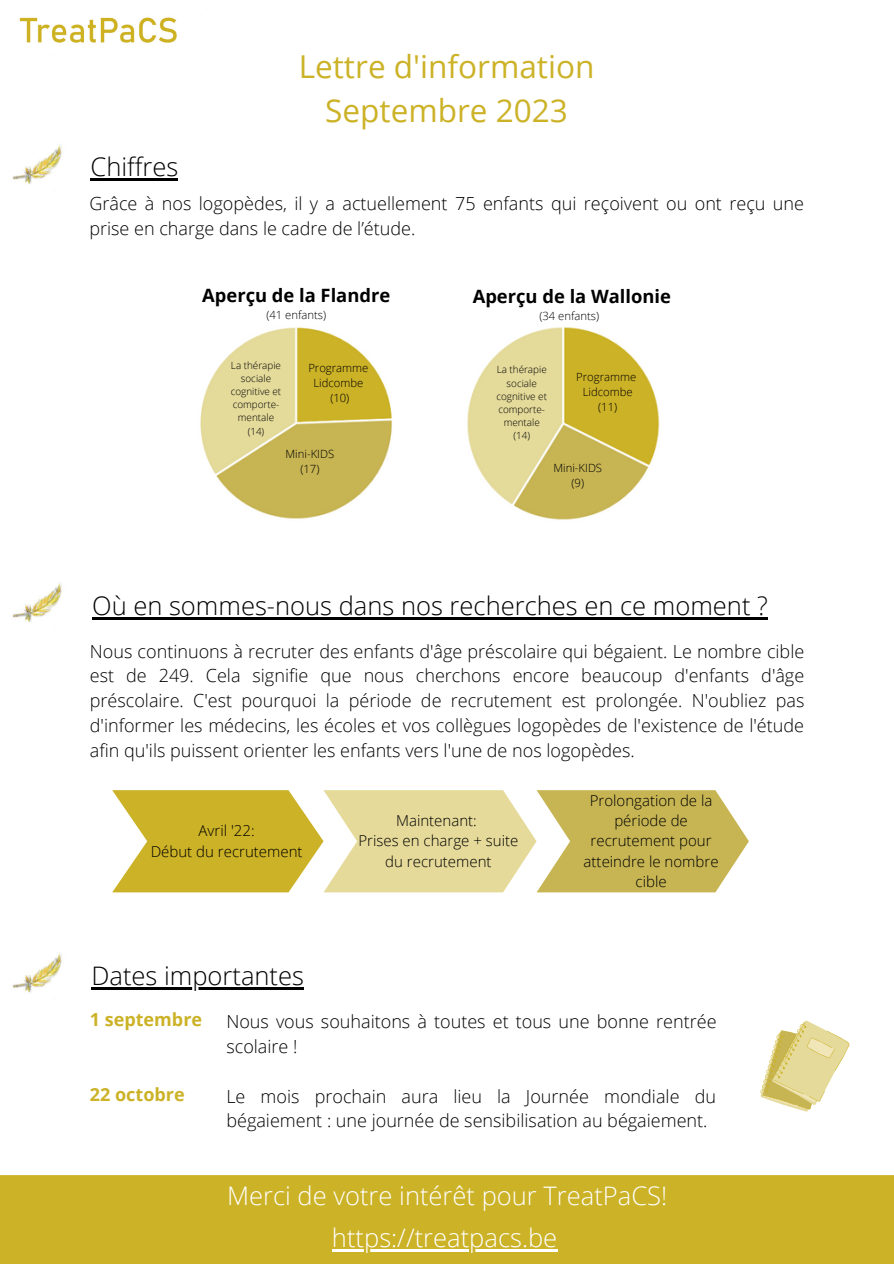
<style>
.page{position:relative;width:894px;height:1264px;background:#fff}
.page>*{position:absolute;margin:0;border:0;box-sizing:border-box;transform-origin:0 0}
.t1{font:31.5px "Open Sans";color:#ccb227}
.t2{font:300 25.5px "Open Sans";color:#000}
.t3{font:300 25.5px "Open Sans";color:#fff}
.t4{font:700 18.3px "Open Sans";color:#000}
.t5{font:300 18px/24.8px "Open Sans";color:#000}
.t6{font:700 18px "Open Sans";color:#ccb227}
.t7{font:300 15px/20.2px "Open Sans";color:#000;text-align:center}
.t8{font:300 11.25px "Open Sans";color:#000}
.t9{font:300 9.9px/13.2px "Open Sans";color:#000;text-align:center}
</style>
<div class="page">
<div style="left:0;top:1175px;width:893px;height:88px;background:#ccb227"></div>
<img style="left:12px;top:145px;width:50px;height:39px">
<img style="left:19px;top:17px;width:158px;height:26px">
<img style="left:12px;top:953px;width:50px;height:40px">
<img style="left:12px;top:583px;width:50px;height:39px">
<svg style="left:760px;top:1020px;width:89px;height:91px"></svg>
<svg style="left:112px;top:790px;width:636px;height:102px"></svg>
<img style="left:200px;top:327px;width:192px;height:192px">
<img style="left:467px;top:327px;width:193px;height:193px">
<hr style="left:91px;top:987px;width:213px;height:2px;background:#000">
<hr style="left:90px;top:179px;width:88px;height:2px;background:#000">
<hr style="left:332px;top:1248px;width:225px;height:3px;background:#fff">
<hr style="left:92px;top:617px;width:675px;height:2px;background:#000">
<p class="t2" style="left:90px;top:149px;width:89px">Chiffres</p>
<p class="t1" style="left:299px;top:44px;width:297px">Lettre d'information</p>
<p class="t1" style="left:325px;top:88px;width:244px">Septembre 2023</p>
<p class="t5" style="left:89px;top:191px;width:716px">Grâce à nos logopèdes, il y a actuellement 75 enfants qui reçoivent ou ont reçu une prise en charge dans le cadre de l’étude.</p>
<p class="t4" style="left:202px;top:283px;width:189px">Aperçu de la Flandre</p>
<p class="t8" style="left:266px;top:307px;width:61px">(41 enfants)</p>
<p class="t4" style="left:472px;top:283px;width:200px">Aperçu de la Wallonie</p>
<p class="t8" style="left:539px;top:307px;width:61px">(34 enfants)</p>
<p class="t9" style="left:231px;top:358px;width:52px">La thérapie sociale cognitive et comporte&shy;mentale</p>
<p class="t9" style="left:247px;top:424px;width:18px">(14)</p>
<p class="t8" style="left:308px;top:360px;width:61px">Programme</p>
<p class="t8" style="left:313px;top:375px;width:51px">Lidcombe</p>
<p class="t8" style="left:330px;top:390px;width:21px">(10)</p>
<p class="t9" style="left:496px;top:363px;width:52px">La thérapie sociale cognitive et comporte&shy;mentale</p>
<p class="t9" style="left:513px;top:429px;width:18px">(14)</p>
<p class="t8" style="left:576px;top:368px;width:61px">Programme</p>
<p class="t8" style="left:582px;top:384px;width:51px">Lidcombe</p>
<p class="t8" style="left:598px;top:399px;width:21px">(11)</p>
<p class="t8" style="left:285px;top:446px;width:50px">Mini-KIDS</p>
<p class="t8" style="left:300px;top:461px;width:21px">(17)</p>
<p class="t8" style="left:553px;top:460px;width:50px">Mini-KIDS</p>
<p class="t8" style="left:571px;top:475px;width:14px">(9)</p>
<p class="t2" style="left:92px;top:587px;width:677px">Où en sommes-nous dans nos recherches en ce moment ?</p>
<p class="t5" style="left:90px;top:638px;width:716px;text-align:justify">Nous continuons à recruter des enfants d'âge préscolaire qui bégaient. Le nombre cible est de 249. Cela signifie que nous cherchons encore beaucoup d'enfants d'âge préscolaire. C'est pourquoi la période de recrutement est prolongée. N'oubliez pas d'informer les médecins, les écoles et vos collègues logopèdes de l'existence de l'étude afin qu'ils puissent orienter les enfants vers l'une de nos logopèdes.</p>
<p class="t7" style="left:198px;top:820px;width:57px">Avril '22:</p>
<p class="t7" style="left:151px;top:840px;width:153px">Début du recrutement</p>
<p class="t2" style="left:91px;top:958px;width:214px">Dates importantes</p>
<p class="t7" style="left:396px;top:810px;width:82px">Maintenant:</p>
<p class="t7" style="left:358px;top:830px;width:161px">Prises en charge + suite du recrutement</p>
<p class="t7" style="left:583px;top:790px;width:136px">Prolongation de la période de recrutement pour atteindre le nombre cible</p>
<p class="t6" style="left:90px;top:1006px;width:114px">1 septembre</p>
<p class="t6" style="left:90px;top:1081px;width:96px">22 octobre</p>
<p class="t5" style="left:226px;top:1008px;width:491px">Nous vous souhaitons à toutes et tous une bonne rentrée scolaire !</p>
<p class="t5" style="left:226px;top:1083px;width:491px">Le mois prochain aura lieu la Journée mondiale du bégaiement : une journée de sensibilisation au bégaiement.</p>
<p class="t3" style="left:227px;top:1177px;width:441px">Merci de votre inté rêt pour TreatPaCS!</p>
<p class="t3" style="left:332px;top:1219px;width:227px">https://treatpacs.be</p>
</div>
